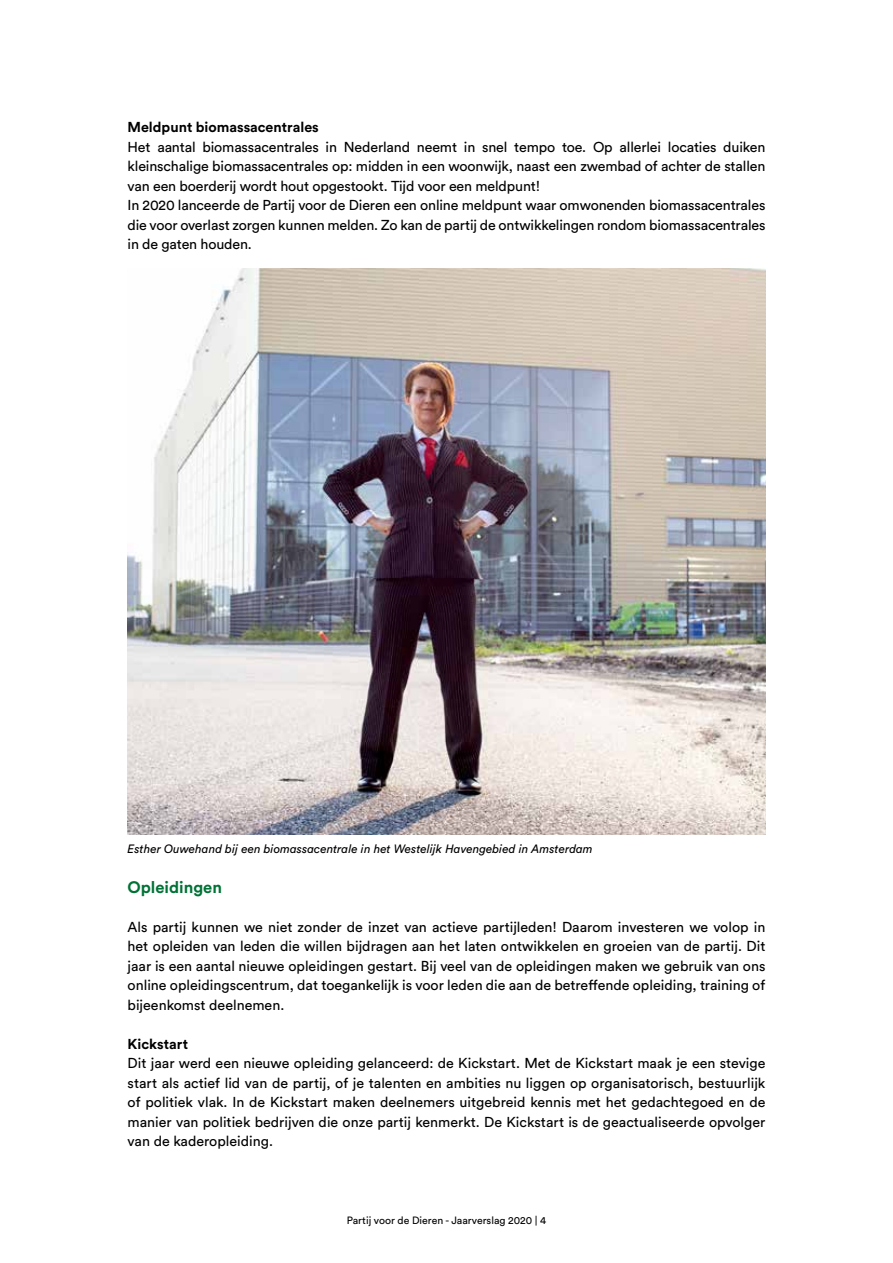
<style>
.page{position:relative;width:893px;height:1263px;background:#fff}
.page>*{position:absolute;margin:0;border:0;box-sizing:border-box;transform-origin:0 0}
.t1{font:700 16.5px "Circular Pro";color:#007236}
.t2{font:14.25px/19.5px "Circular Pro";letter-spacing:-.01em;color:#000;text-align:justify}
.t3{font:700 14.25px "Circular Pro";color:#000}
.t4{font:italic 12px "Circular Pro";color:#000}
.t5{font:10.5px "Circular Pro";color:#000}
</style>
<div class="page">
<img style="left:128px;top:269px;width:637px;height:565px">
<p class="t3" style="left:128px;top:117px;width:193px">Meldpunt biomassacentrales</p>
<p class="t2" style="left:128px;top:136px;width:639px;text-align:left">Het aantal biomassacentrales in Nederland neemt in snel tempo toe. Op allerlei locaties duiken kleinschalige biomassacentrales op: midden in een woonwijk, naast een zwembad of achter de stallen van een boerderij wordt hout opgestookt. Tijd voor een meldpunt!<br>In 2020 lanceerde de Partij voor de Dieren een online meldpunt waar omwonenden biomassacentrales die voor overlast zorgen kunnen melden. Zo kan de partij de ontwikkelingen rondom biomassacentrales in de gaten houden.</p>
<p class="t4" style="left:128px;top:841px;width:467px">Esther Ouwehand bij een biomassacentrale in het Westelijk Havengebied in Amsterdam</p>
<p class="t1" style="left:128px;top:875px;width:96px">Opleidingen</p>
<p class="t2" style="left:128px;top:916px;width:639px">Als partij kunnen we niet zonder de inzet van actieve partijleden! Daarom investeren we volop in het opleiden van leden die willen bijdragen aan het laten ontwikkelen en groeien van de partij. Dit jaar is een aantal nieuwe opleidingen gestart. Bij veel van de opleidingen maken we gebruik van ons online opleidingscentrum, dat toegankelijk is voor leden die aan de betreffende opleiding, training of bijeenkomst deelnemen.</p>
<p class="t3" style="left:128px;top:1034px;width:62px">Kickstart</p>
<p class="t2" style="left:128px;top:1053px;width:639px">Dit jaar werd een nieuwe opleiding gelanceerd: de Kickstart. Met de Kickstart maak je een stevige start als actief lid van de partij, of je talenten en ambities nu liggen op organisatorisch, bestuurlijk of politiek vlak. In de Kickstart maken deelnemers uitgebreid kennis met het gedachtegoed en de manier van politiek bedrijven die onze partij kenmerkt. De Kickstart is de geactualiseerde opvolger van de kaderopleiding.</p>
<p class="t5" style="left:347px;top:1213px;width:201px">Partij voor de Dieren - Jaarverslag 2020 | 4</p>
</div>
